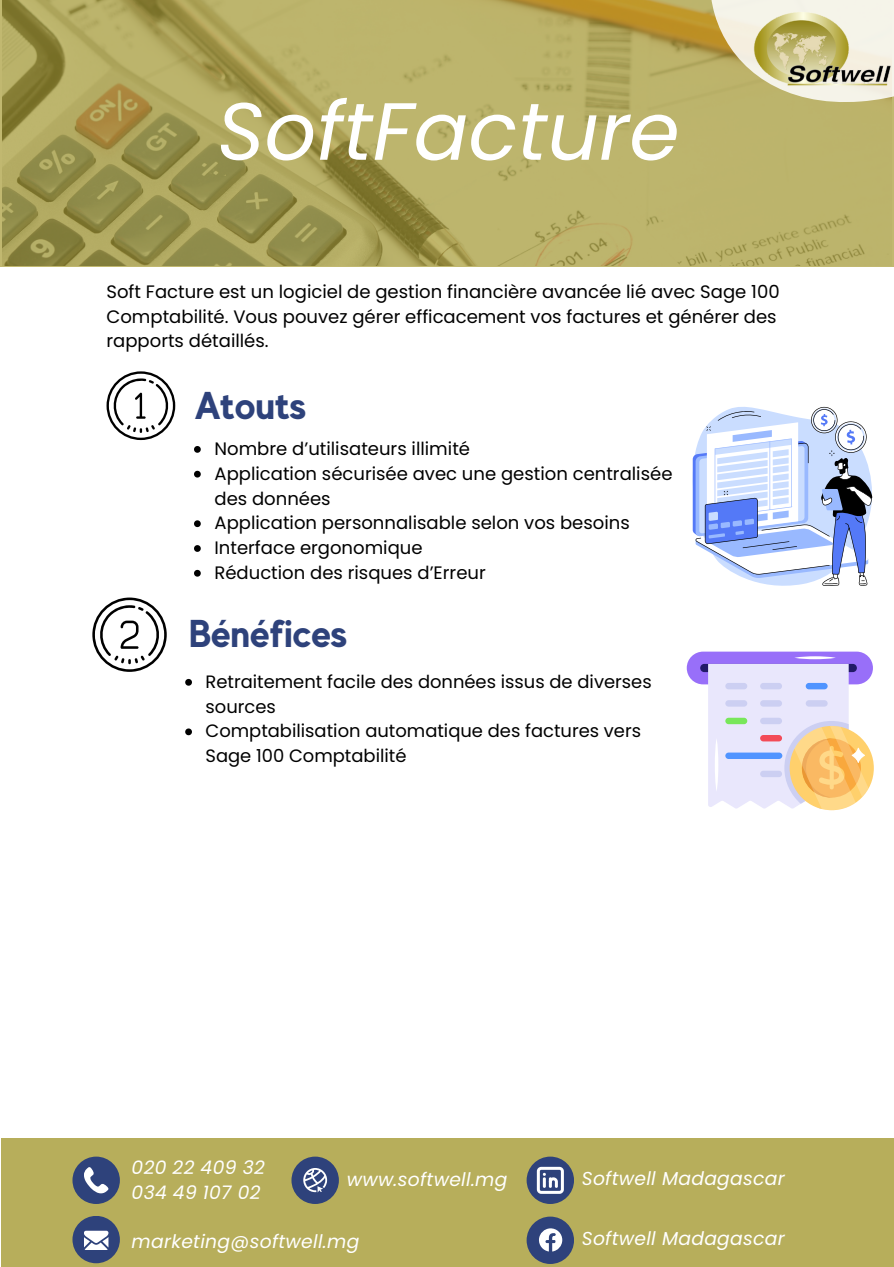
<style>
.page{position:relative;width:894px;height:1267px;background:#fff}
.page>*{position:absolute;margin:0;border:0;box-sizing:border-box;transform-origin:0 0}
.t1{font:italic 81px "Poppins";color:#fff}
.t2{font:700 38.7px "MADE Evolve Sans";color:#2e427b}
.t3{font:italic 18.75px "Poppins";letter-spacing:.015em;color:#fff}
.t4{font:18px/24.8px "Poppins";color:#000}
.t5{font:17.85px/24.8px "Poppins";color:#000}
</style>
<div class="page">
<svg style="left:92px;top:597px;width:75px;height:75px"></svg>
<svg style="left:106px;top:371px;width:69px;height:69px"></svg>
<div style="left:1px;top:1137px;width:892px;height:130px;background:#b7ae5b"></div>
<div style="left:72px;top:1156px;width:48px;height:48px;background:#2e427b;border-radius:50%"></div>
<svg style="left:84px;top:1167px;width:24px;height:26px"></svg>
<div style="left:72px;top:1216px;width:48px;height:47px;background:#2e427b;border-radius:50%"></div>
<svg style="left:84px;top:1230px;width:24px;height:20px"></svg>
<div style="left:291px;top:1156px;width:48px;height:48px;background:#2e427b;border-radius:50%"></div>
<svg style="left:303px;top:1168px;width:24px;height:24px"></svg>
<div style="left:526px;top:1216px;width:48px;height:48px;background:#2e427b;border-radius:50%"></div>
<div style="left:526px;top:1156px;width:48px;height:48px;background:#2e427b;border-radius:50%"></div>
<svg style="left:536px;top:1167px;width:27px;height:27px"></svg>
<svg style="left:539px;top:1228px;width:23px;height:23px"></svg>
<svg style="left:0;top:0;width:893px;height:267px;background:#aea65d"></svg>
<svg style="left:674px;top:0;width:219px;height:166px;background:#c1b570"></svg>
<img style="left:750px;top:0;width:142px;height:128px">
<svg style="left:692px;top:406px;width:181px;height:180px"></svg>
<div style="left:686px;top:651px;width:186px;height:33px;background:#986ff9;border-radius:16px"></div>
<div style="left:700px;top:664px;width:156px;height:8px;background:#211a67;border-radius:4px"></div>
<svg style="left:708px;top:664px;width:160px;height:147px;background:#e7dbd8"></svg>
<hr style="left:794px;top:656px;width:41px;height:3px;background:#fff;border-radius:50%">
<svg style="left:714px;top:738px;width:4px;height:54px"></svg>
<svg style="left:194px;top:446px;width:7px;height:7px"></svg>
<svg style="left:194px;top:471px;width:7px;height:6px"></svg>
<svg style="left:194px;top:520px;width:7px;height:7px"></svg>
<svg style="left:194px;top:545px;width:7px;height:7px"></svg>
<svg style="left:194px;top:570px;width:7px;height:7px"></svg>
<svg style="left:185px;top:679px;width:7px;height:7px"></svg>
<svg style="left:185px;top:728px;width:7px;height:7px"></svg>
<p class="t1" style="left:217px;top:75px;width:464px">SoftFacture</p>
<p class="t4" style="left:106px;top:279px;width:674px">Soft Facture est un logiciel de gestion financière avancée lié avec Sage 100<br>Comptabilité. Vous pouvez gérer efficacement vos factures et générer des rapports détaillés.</p>
<p class="t2" style="left:195px;top:382px;width:113px">Atouts</p>
<p class="t4" style="left:214px;top:436px;width:257px">Nombre d’utilisateurs illimité</p>
<p class="t4" style="left:214px;top:461px;width:459px">Application sécurisée avec une gestion centralisée des données</p>
<p class="t4" style="left:214px;top:511px;width:416px">Application personnalisable selon vos besoins</p>
<p class="t4" style="left:214px;top:535px;width:209px">Interface ergonomique</p>
<p class="t4" style="left:214px;top:560px;width:273px">Réduction des risques d’Erreur</p>
<p class="t2" style="left:189px;top:610px;width:160px">Bénéfices</p>
<p class="t5" style="left:205px;top:669px;width:447px">Retraitement facile des données issus de diverses sources</p>
<p class="t5" style="left:205px;top:719px;width:437px">Comptabilisation automatique des factures vers<br>Sage 100 Comptabilité</p>
<p class="t3" style="left:132px;top:1154px;width:135px">020 22 409 32</p>
<p class="t3" style="left:132px;top:1179px;width:130px">034 49 107 02</p>
<p class="t3" style="left:132px;top:1228px;width:229px">marketing@softwell.mg</p>
<p class="t3" style="left:346px;top:1166px;width:162px">www.softwell.mg</p>
<p class="t3" style="left:581px;top:1165px;width:204px">Softwell Madagascar</p>
<p class="t3" style="left:581px;top:1225px;width:204px">Softwell Madagascar</p>
</div>
